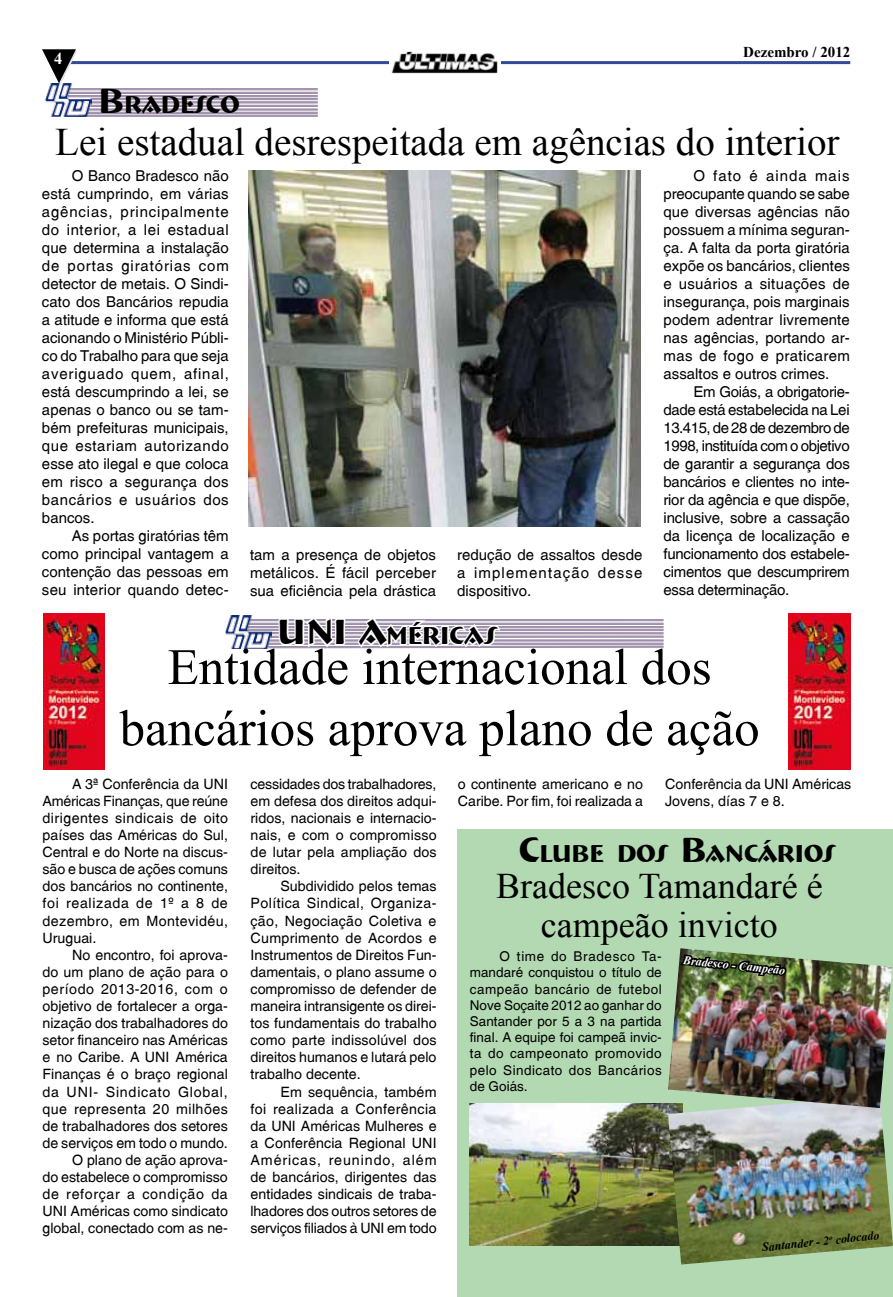
<style>
.page{position:relative;width:893px;height:1297px;background:#fff}
.page>*{position:absolute;margin:0;border:0;box-sizing:border-box;transform-origin:0 0}
.t1{font:51px/61.2px "Times New Roman";color:#000;text-align:center}
.t2{font:39px "Times New Roman";color:#000}
.t3{font:36px/39px "Times New Roman";color:#000;text-align:center}
.t4{font:700 25.2px "Bremen BT";color:#000}
.t5{font:700 16.5px "Times New Roman";color:#fff}
.t6{font:15px/18px "Switzerland Plain";color:#000;text-align:justify}
.t7{font:700 15px "Times New Roman";color:#000}
.t8{font:14.25px/17.1px "Switzerland Plain";color:#000;text-align:justify}
.t9{font:13.5px/16.2px "Switzerland Plain";letter-spacing:.035em;color:#000;text-align:justify}
.t10{font:italic 700 12px "Times New Roman";color:#000}
.t11{font:italic 700 12px "Times New Roman";color:#fff}
.s1{font-size:36px}
</style>
<div class="page">
<hr style="left:70px;top:61px;width:780px;height:3px;background:#324a97">
<svg style="left:389px;top:61px;width:112px;height:7px"></svg>
<svg style="left:42px;top:49px;width:35px;height:34px"></svg>
<img style="left:391px;top:51px;width:106px;height:23px">
<div style="left:457px;top:829px;width:436px;height:468px;background:#b3d9b3"></div>
<hr style="left:68px;top:92px;width:250px;height:1px;background:#9d8ea9">
<hr style="left:68px;top:93px;width:250px;height:1px;background:#9d8ea9">
<hr style="left:88px;top:109px;width:230px;height:1px;background:#9d8ea9">
<hr style="left:88px;top:110px;width:230px;height:1px;background:#9d8ea9">
<hr style="left:68px;top:95px;width:250px;height:1px;background:#9d8ea9">
<hr style="left:68px;top:96px;width:250px;height:1px;background:#9d8ea9">
<hr style="left:68px;top:97px;width:250px;height:1px;background:#9d8ea9">
<hr style="left:87px;top:112px;width:231px;height:1px;background:#9d8ea9">
<hr style="left:87px;top:113px;width:231px;height:1px;background:#9d8ea9">
<hr style="left:69px;top:88px;width:249px;height:1px;background:#9d8ea9">
<hr style="left:69px;top:89px;width:249px;height:1px;background:#9d8ea9">
<hr style="left:69px;top:90px;width:249px;height:1px;background:#9d8ea9">
<hr style="left:89px;top:105px;width:229px;height:1px;background:#9d8ea9">
<hr style="left:89px;top:106px;width:229px;height:1px;background:#9d8ea9">
<hr style="left:91px;top:98px;width:227px;height:1px;background:#9d8ea9">
<hr style="left:91px;top:99px;width:227px;height:1px;background:#9d8ea9">
<hr style="left:79px;top:115px;width:239px;height:1px;background:#9d8ea9">
<hr style="left:79px;top:116px;width:239px;height:1px;background:#9d8ea9">
<hr style="left:92px;top:101px;width:226px;height:1px;background:#9d8ea9">
<hr style="left:92px;top:102px;width:226px;height:1px;background:#9d8ea9">
<hr style="left:92px;top:103px;width:226px;height:1px;background:#9d8ea9">
<img style="left:45px;top:83px;width:47px;height:33px">
<img style="left:248px;top:170px;width:392px;height:357px">
<svg style="left:272px;top:619px;width:392px;height:30px"></svg>
<img style="left:225px;top:615px;width:47px;height:34px">
<img style="left:789px;top:613px;width:62px;height:157px">
<img style="left:43px;top:613px;width:62px;height:157px">
<img style="left:470px;top:1104px;width:198px;height:141px">
<img style="left:668px;top:1108px;width:225px;height:156px">
<img style="left:668px;top:957px;width:224px;height:151px">
<img style="left:676px;top:948px;width:113px;height:83px">
<p class="t5" style="left:54px;top:47px;width:10px">4</p>
<p class="t7" style="left:743px;top:42px;width:109px">Dezembro / 2012</p>
<h3 class="t4" style="left:98px;top:89px;width:143px"><span class="s1">B</span>RADESCO</h3>
<h2 class="t2" style="left:55px;top:116px;width:786px">Lei estadual desrespeitada em agências do interior</h2>
<p class="t6" style="left:42px;top:167px;width:188px;text-indent:30px">O Banco Bradesco não está cumprindo, em várias agências, principalmente do interior, a lei estadual que determina a instalação de portas giratórias com detector de metais. O Sindi&shy;cato dos Bancários repudia a atitude e informa que está acionando o Ministério Públi&shy;co do Trabalho para que seja averiguado quem, afinal, está descumprindo a lei, se apenas o banco ou se tam&shy;bém prefeituras municipais, que estariam autorizando esse ato ilegal e que coloca em risco a segurança dos bancários e usuários dos bancos.</p>
<p class="t6" style="left:42px;top:527px;width:188px;text-indent:30px">As portas giratórias têm como principal vantagem a contenção das pessoas em seu interior quando detec-</p>
<p class="t6" style="left:663px;top:167px;width:188px;text-indent:30px">O fato é ainda mais preocupante quando se sabe que diversas agências não possuem a mínima seguran&shy;ça. A falta da porta giratória expõe os bancários, clientes e usuários a situações de insegurança, pois marginais podem adentrar livremente nas agências, portando ar&shy;mas de fogo e praticarem assaltos e outros crimes.</p>
<p class="t6" style="left:663px;top:383px;width:188px;text-indent:30px">Em Goiás, a obrigatorie&shy;dade está estabelecida na Lei 13.415, de 28 de dezembro de 1998, instituída com o objetivo de garantir a segurança dos bancários e clientes no inte&shy;rior da agência e que dispõe, inclusive, sobre a cassação da licença de localização e funcionamento dos estabele&shy;cimentos que descumprirem essa determinação.</p>
<p class="t6" style="left:457px;top:545px;width:187px">redução de assaltos desde a implementação desse dispositivo.</p>
<h3 class="t4" style="left:277px;top:620px;width:221px"><span class="s1">UNI A</span>MÉRICAS</h3>
<p class="t6" style="left:250px;top:545px;width:188px">tam a presença de objetos metálicos. É fácil perceber sua eficiência pela drástica</p>
<h1 class="t1" style="left:120px;top:635px;width:642px">Entidade internacional dos bancários aprova plano de ação</h1>
<p class="t8" style="left:43px;top:775px;width:187px;text-indent:30px">A 3ª Conferência da UNI Américas Finanças, que reúne dirigentes sindicais de oito países das Américas do Sul, Central e do Norte na discus&shy;são e busca de ações comuns dos bancários no continente, foi realizada de 1º a 8 de dezembro, em Montevidéu, Uruguai.</p>
<p class="t8" style="left:43px;top:946px;width:187px;text-align:right">No encontro, foi aprova-<br>do um plano de ação para o período 2013-2016, com o objetivo de fortalecer a orga&shy;nização dos trabalhadores do setor financeiro nas Américas e no Caribe. A UNI América<br>Finanças é o braço regional da UNI- Sindicato Global, que representa 20 milhões de trabalhadores dos setores de serviços em todo o mundo.<br>O plano de ação aprova-<br>do estabelece o compromisso de reforçar a condição da<br>UNI Américas como sindicato global, conectado com as ne-</p>
<p class="t8" style="left:251px;top:775px;width:188px">cessidades dos trabalhadores, em defesa dos direitos adqui&shy;ridos, nacionais e internacio&shy;nais, e com o compromisso de lutar pela ampliação dos direitos.</p>
<p class="t8" style="left:251px;top:878px;width:188px;text-indent:30px">Subdividido pelos temas Política Sindical, Organiza&shy;ção, Negociação Coletiva e Cumprimento de Acordos e Instrumentos de Direitos Fun&shy;damentais, o plano assume o compromisso de defender de maneira intransigente os direi&shy;tos fundamentais do trabalho como parte indissolúvel dos direitos humanos e lutará pelo trabalho decente.</p>
<p class="t8" style="left:251px;top:1083px;width:188px;text-indent:30px">Em sequência, também foi realizada a Conferência da UNI Américas Mulheres e a Conferência Regional UNI Américas, reunindo, além de bancários, dirigentes das entidades sindicais de traba&shy;lhadores dos outros setores de serviços filiados à UNI em todo</p>
<p class="t8" style="left:458px;top:775px;width:187px">o continente americano e no<br>Caribe. Por fim, foi realizada a</p>
<p class="t8" style="left:665px;top:775px;width:188px">Conferência da UNI Américas<br>Jovens, días 7 e 8.</p>
<h3 class="t4" style="left:519px;top:837px;width:318px"><span class="s1">C</span>LUB E DOS <span class="s1">B</span>ANCÁRIOS</h3>
<h3 class="t3" style="left:496px;top:866px;width:328px">Bradesco Tamandaré é campeão invicto</h3>
<p class="t9" style="left:470px;top:948px;width:193px;text-indent:30px">O time do Bradesco Ta&shy;mandaré conquistou o título de campeão bancário de futebol Nove Soçaite 2012 ao ganhar do Santander por 5 a 3 na partida final. A equipe foi campeã invic&shy;ta do campeonato promovido pelo Sindicato dos Bancários de Goiás.</p>
<p class="t11" style="left:684px;top:951px;width:104px;rotate:6deg">Bradesco - Campeão</p>
<p class="t10" style="left:761px;top:1239px;width:119px;rotate:-6deg">Santander - 2<sup>o</sup> colocado</p>
</div>
